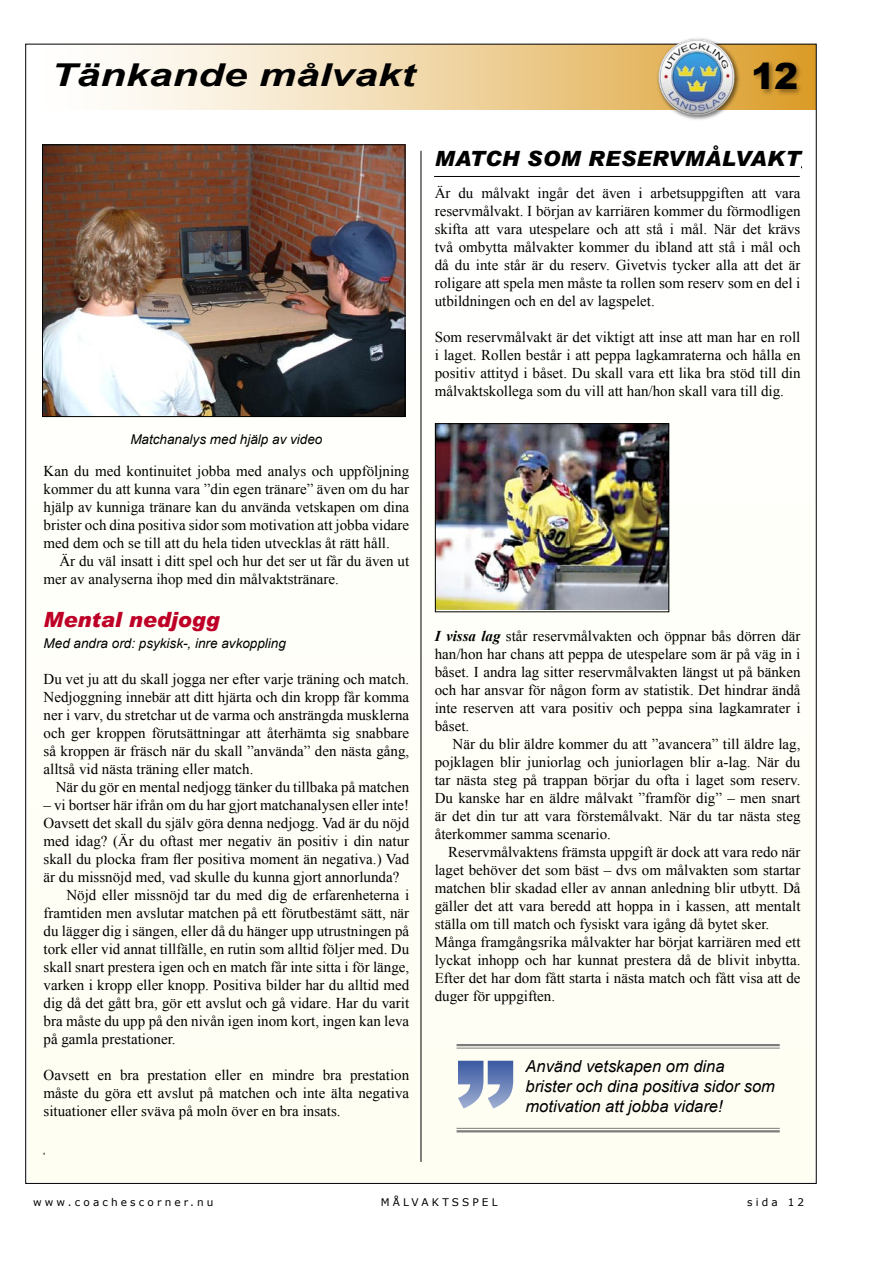
<style>
.page{position:relative;width:893px;height:1263px;background:#fff}
.page>*{position:absolute;margin:0;border:0;box-sizing:border-box;transform-origin:0 0}
.t1{font:900 120px "Arial";color:#fff}
.t2{font:900 36px "Arial";color:#000}
.t3{font:italic 700 31.5px "Arial";color:#000;scale:1.33 1}
.t4{font:italic 900 21px "Arial";letter-spacing:.025em;color:#000}
.t5{font:italic 900 21px "Arial";color:#be0027}
.t6{font:italic 16.5px/19.8px "Arial";color:#000}
.t7{font:15px/18px "Times New Roman";color:#000;text-align:justify}
.t8{font:italic 13.5px "Arial";color:#000}
.t9{font:10.5px "Verdana";letter-spacing:.3em;color:#000}
.s1{font-weight:700;font-style:italic}
</style>
<div class="page">
<div style="left:28px;top:169px;width:787px;height:1012px;background:#fffef7"></div>
<svg style="left:117px;top:46px;width:697px;height:63px;background:#f0d7a8"></svg>
<div style="left:751px;top:59px;width:53px;height:38px;background:#000;opacity:.4"></div>
<hr style="left:421px;top:151px;width:1px;height:1011px;background:#000">
<hr style="left:434px;top:176px;width:366px;height:1px;background:#000">
<img style="left:437px;top:425px;width:230px;height:185px">
<div style="left:435px;top:423px;width:234px;height:189px;border:1px solid #000"></div>
<hr style="left:457px;top:1044px;width:323px;height:2px;background:#7c7c7c">
<hr style="left:457px;top:1048px;width:323px;height:1px;background:#7c7c7c">
<hr style="left:457px;top:1128px;width:323px;height:1px;background:#7c7c7c">
<hr style="left:457px;top:1130px;width:323px;height:2px;background:#7c7c7c">
<img style="left:44px;top:147px;width:359px;height:268px">
<div style="left:42px;top:145px;width:363px;height:272px;border:1px solid #000"></div>
<div style="left:656px;top:37px;width:85px;height:85px;background:#000;opacity:.5"></div>
<img style="left:694px;top:39px;width:41px;height:58px">
<p class="t3" style="left:51px;top:54px;width:275px">Tänkande målvakt</p>
<p class="t2" style="left:751px;top:50px;width:49px">12</p>
<p class="t8" style="left:130px;top:430px;width:194px">Matchanalys med hjälp av video</p>
<p class="t7" style="left:44px;top:462px;width:367px">Kan du med kontinuitet jobba med analys och uppföljning kommer du att kunna vara ”din egen tränare” även om du har hjälp av kunniga tränare kan du använda vetskapen om dina brister och dina positiva sidor som motivation att jobba vidare med dem och se till att du hela tiden utvecklas åt rätt håll.</p>
<p class="t7" style="left:44px;top:552px;width:367px;text-indent:16px">Är du väl insatt i ditt spel och hur det ser ut får du även ut mer av analyserna ihop med din målvaktstränare.</p>
<p class="t5" style="left:44px;top:607px;width:178px">Mental nedjogg</p>
<p class="t8" style="left:44px;top:635px;width:244px">Med andra ord: psykisk-, inre avkoppling</p>
<p class="t7" style="left:44px;top:670px;width:367px">Du vet ju att du skall jogga ner efter varje träning och match.<br>Nedjoggning innebär att ditt hjärta och din kropp får komma ner i varv, du stretchar ut de varma och ansträngda musklerna och ger kroppen förutsättningar att återhämta sig snabbare så kroppen är fräsch när du skall ”använda” den nästa gång, alltså vid nästa träning eller match.</p>
<p class="t7" style="left:56px;top:778px;width:355px">När du gör en mental nedjogg tänker du tillbaka på matchen</p>
<p class="t7" style="left:44px;top:796px;width:367px">– vi bortser här ifrån om du har gjort matchanalysen eller inte!<br>Oavsett det skall du själv göra denna nedjogg. Vad är du nöjd med idag? (Är du oftast mer negativ än positiv i din natur skall du plocka fram fler positiva moment än negativa.) Vad är du missnöjd med, vad skulle du kunna gjort annorlunda?</p>
<p class="t7" style="left:44px;top:886px;width:367px;text-indent:23px">Nöjd eller missnöjd tar du med dig de erfarenheterna i framtiden men avslutar matchen på ett förutbestämt sätt, när du lägger dig i sängen, eller då du hänger upp utrustningen på tork eller vid annat tillfälle, en rutin som alltid följer med. Du skall snart prestera igen och en match får inte sitta i för länge, varken i kropp eller knopp. Positiva bilder har du alltid med dig då det gått bra, gör ett avslut och gå vidare. Har du varit bra måste du upp på den nivån igen inom kort, ingen kan leva på gamla prestationer.</p>
<p class="t7" style="left:44px;top:1066px;width:367px">Oavsett en bra prestation eller en mindre bra prestation måste du göra ett avslut på matchen och inte älta negativa situationer eller sväva på moln över en bra insats.</p>
<p class="t4" style="left:435px;top:146px;width:367px">MATCH SOM RESERVMÅLVAKT</p>
<p class="t7" style="left:435px;top:184px;width:367px">Är du målvakt ingår det även i arbetsuppgiften att vara reservmålvakt. I början av karriären kommer du förmodligen skifta att vara utespelare och att stå i mål. När det krävs två ombytta målvakter kommer du ibland att stå i mål och då du inte står är du reserv. Givetvis tycker alla att det är roligare att spela men måste ta rollen som reserv som en del i utbildningen och en del av lagspelet.</p>
<p class="t7" style="left:435px;top:328px;width:367px">Som reservmålvakt är det viktigt att inse att man har en roll i laget. Rollen består i att peppa lagkamraterna och hålla en positiv attityd i båset. Du skall vara ett lika bra stöd till din målvaktskollega som du vill att han/hon skall vara till dig.</p>
<p class="t7" style="left:435px;top:627px;width:367px"><span class="s1">I vissa lag</span> står reservmålvakten och öppnar bås dörren där han/hon har chans att peppa de utespelare som är på väg in i båset. I andra lag sitter reservmålvakten längst ut på bänken och har ansvar för någon form av statistik. Det hindrar ändå inte reserven att vara positiv och peppa sina lagkamrater i båset.</p>
<p class="t7" style="left:435px;top:735px;width:367px;text-indent:18px">När du blir äldre kommer du att ”avancera” till äldre lag, pojklagen blir juniorlag och juniorlagen blir a-lag. När du tar nästa steg på trappan börjar du ofta i laget som reserv.<br>Du kanske har en äldre målvakt ”framför dig” – men snart är det din tur att vara förstemålvakt. När du tar nästa steg återkommer samma scenario.</p>
<p class="t7" style="left:435px;top:843px;width:367px;text-indent:13px">Reservmålvaktens främsta uppgift är dock att vara redo när laget behöver det som bäst – dvs om målvakten som startar matchen blir skadad eller av annan anledning blir utbytt. Då gäller det att vara beredd att hoppa in i kassen, att mentalt ställa om till match och fysiskt vara igång då bytet sker.</p>
<p class="t7" style="left:435px;top:933px;width:367px">Många framgångsrika målvakter har börjat karriären med ett lyckat inhopp och har kunnat prestera då de blivit inbytta.<br>Efter det har dom fått starta i nästa match och fått visa att de duger för uppgiften.</p>
<p class="t1" style="left:455px;top:1018px;width:61px">”</p>
<p class="t6" style="left:525px;top:1057px;width:251px">Använd vetskapen om dina<br>brister och dina positiva sidor som motivation att jobba vidare!</p>
<p class="t9" style="left:33px;top:1195px;width:182px">www.coachescorner.nu</p>
<p class="t9" style="left:381px;top:1195px;width:118px">MÅLVAKTSSPEL</p>
<p class="t9" style="left:747px;top:1195px;width:59px">sida 12</p>
</div>
